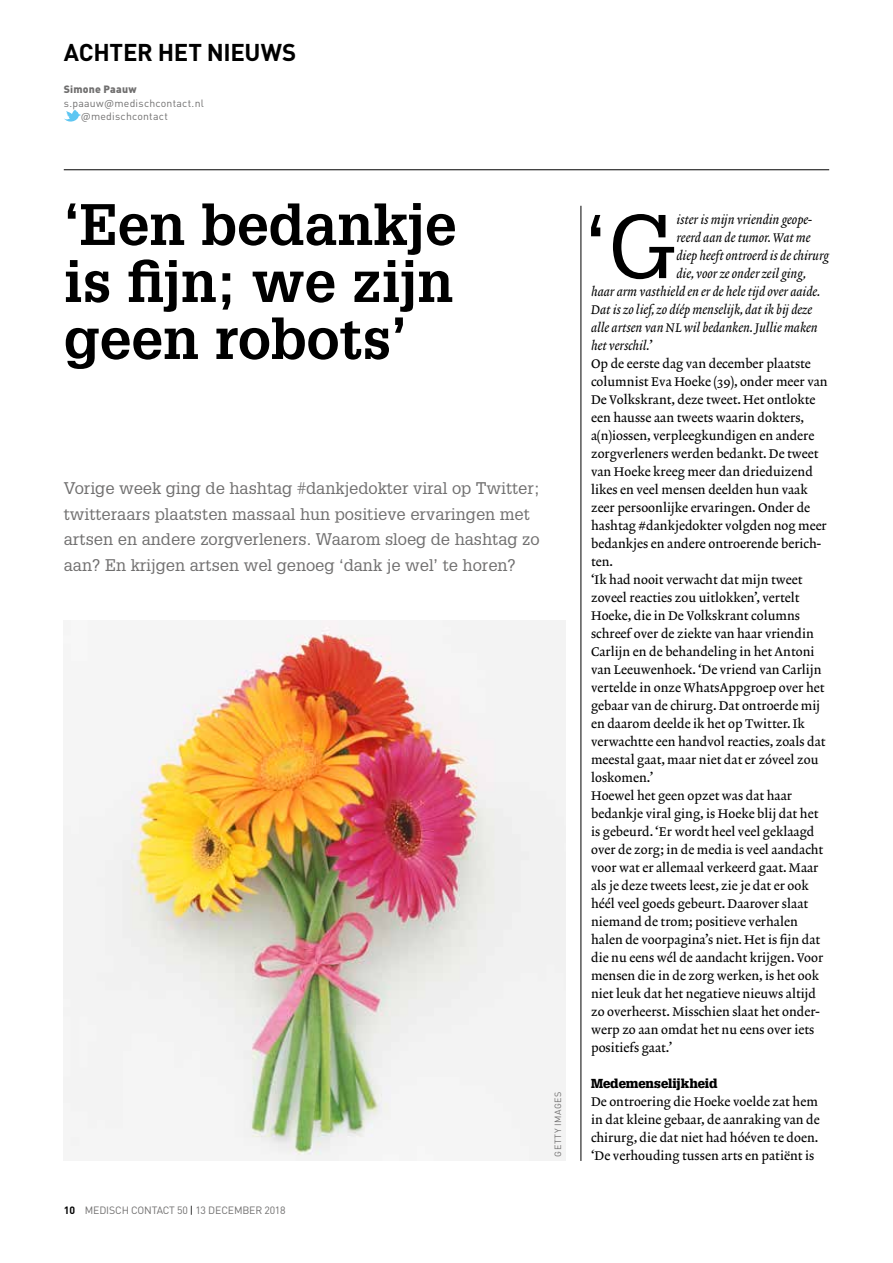
<style>
.page{position:relative;width:893px;height:1263px;background:#fff}
.page>*{position:absolute;margin:0;border:0;box-sizing:border-box;transform-origin:0 0}
.t1{font:88.2px "Glypha LT Std";color:#000}
.t2{font:700 57px/57px "Glypha LT Std";color:#000;text-align:justify}
.t3{font:700 24px "DINOT";letter-spacing:-.015em;color:#000}
.t4{font:16.5px/25.5px "Glypha LT Std";color:#706f6f}
.t5{font:12.75px/18px "Lexicon No 2 Roman A";color:#000}
.t6{font:12.75px "Lexicon No 2 Italic A";color:#000}
.t7{font:900 12.75px "Glypha LT Std";color:#000}
.t8{font:10.5px/13.5px "DINOT";letter-spacing:.02em;color:#706f6f}
.t9{font:10.5px "DINOT";letter-spacing:-.015em;color:#706f6f}
.t10{font:900 10.5px "DINOT";letter-spacing:.025em;color:#706f6f}
.t11{font:9px "DINOT";letter-spacing:.06em;color:#706f6f}
.s1{font-weight:700;color:#000}
.s2{color:#000}
.s3{font-family:"Lexicon No 2 Roman A"}
</style>
<div class="page">
<hr style="left:64px;top:169px;width:765px;height:1px;background:#000">
<svg style="left:64px;top:110px;width:17px;height:12px"></svg>
<hr style="left:580px;top:206px;width:1px;height:955px;background:#000">
<img style="left:64px;top:620px;width:502px;height:540px">
<h3 class="t3" style="left:64px;top:36px;width:234px">ACHTER HET NIEUWS</h3>
<p class="t10" style="left:64px;top:82px;width:74px">Simone Paauw</p>
<p class="t8" style="left:81px;top:96px;width:125px;text-indent:-17px">s.paauw@medischcontact.nl @medischcontact</p>
<h2 class="t2" style="left:64px;top:195px;width:394px">‘Een bedankje is fijn; we zijn geen robots’</h2>
<p class="t4" style="left:64px;top:475px;width:478px">Vorige week ging de hashtag #dankjedokter viral op Twitter; twitteraars plaatsten massaal hun positieve ervaringen met artsen en andere zorgverleners. Waarom sloeg de hashtag zo aan? En krijgen artsen wel genoeg ‘dank je wel’ te horen?</p>
<p class="t9" style="left:64px;top:1204px;width:223px"><span class="s1">10</span> MEDISCH CONTACT 50 <span class="s2">|</span> 13 DECEMBER 2018</p>
<p class="t11" style="left:552px;top:1156px;width:66px;rotate:-90deg">GETTY IMAGES</p>
<h1 class="t1" style="left:583px;top:193px;width:95px">‘G</h1>
<p class="t6" style="left:676px;top:212px;width:137px">ister is mijn vriendin geope-</p>
<p class="t6" style="left:676px;top:230px;width:136px">reerd aan de tumor. Wat me</p>
<p class="t6" style="left:676px;top:248px;width:154px">diep heeft ontroerd is de chirurg</p>
<p class="t6" style="left:676px;top:266px;width:131px">die, voor ze onder zeil ging,</p>
<p class="t6" style="left:591px;top:284px;width:231px">haar arm vasthield en er de hele tijd over aaide.</p>
<p class="t6" style="left:591px;top:302px;width:223px">Dat is zo lief, zo díép menselijk, dat ik bij deze</p>
<p class="t6" style="left:591px;top:320px;width:228px">alle artsen van NL wil bedanken. Jullie maken</p>
<p class="t6" style="left:591px;top:338px;width:64px">het verschil.<span class="s3">’</span></p>
<p class="t5" style="left:591px;top:355px;width:238px">Op de eerste dag van december plaatste columnist Eva Hoeke (39), onder meer van De Volkskrant, deze tweet. Het ontlokte een hausse aan tweets waarin dokters, a(n)iossen, verpleegkundigen en andere zorgverleners werden bedankt. De tweet van Hoeke kreeg meer dan drieduizend likes en veel mensen deelden hun vaak zeer persoonlijke ervaringen. Onder de hashtag #dankjedokter volgden nog meer bedankjes en andere ontroerende berich&shy;ten.<br>‘Ik had nooit verwacht dat mijn tweet zoveel reacties zou uitlokken’, vertelt Hoeke, die in De Volkskrant columns schreef over de ziekte van haar vriendin Carlijn en de behandeling in het Antoni van Leeuwenhoek. ‘De vriend van Carlijn vertelde in onze WhatsAppgroep over het gebaar van de chirurg. Dat ontroerde mij en daarom deelde ik het op Twitter. Ik verwachtte een handvol reacties, zoals dat meestal gaat, maar niet dat er zóveel zou loskomen.’<br>Hoewel het geen opzet was dat haar bedankje viral ging, is Hoeke blij dat het is gebeurd. ‘Er wordt heel veel geklaagd over de zorg; in de media is veel aandacht voor wat er allemaal verkeerd gaat. Maar als je deze tweets leest, zie je dat er ook héél veel goeds gebeurt. Daarover slaat niemand de trom; positieve verhalen halen de voorpagina’s niet. Het is fijn dat die nu eens wél de aandacht krijgen. Voor mensen die in de zorg werken, is het ook niet leuk dat het negatieve nieuws altijd zo overheerst. Misschien slaat het onder&shy;werp zo aan omdat het nu eens over iets positiefs gaat.’</p>
<p class="t7" style="left:591px;top:1076px;width:128px">Medemenselijkheid</p>
<p class="t5" style="left:591px;top:1093px;width:230px">De ontroering die Hoeke voelde zat hem in dat kleine gebaar, de aanraking van de chirurg, die dat niet had hóéven te doen. ‘De verhouding tussen arts en patiënt is</p>
</div>
